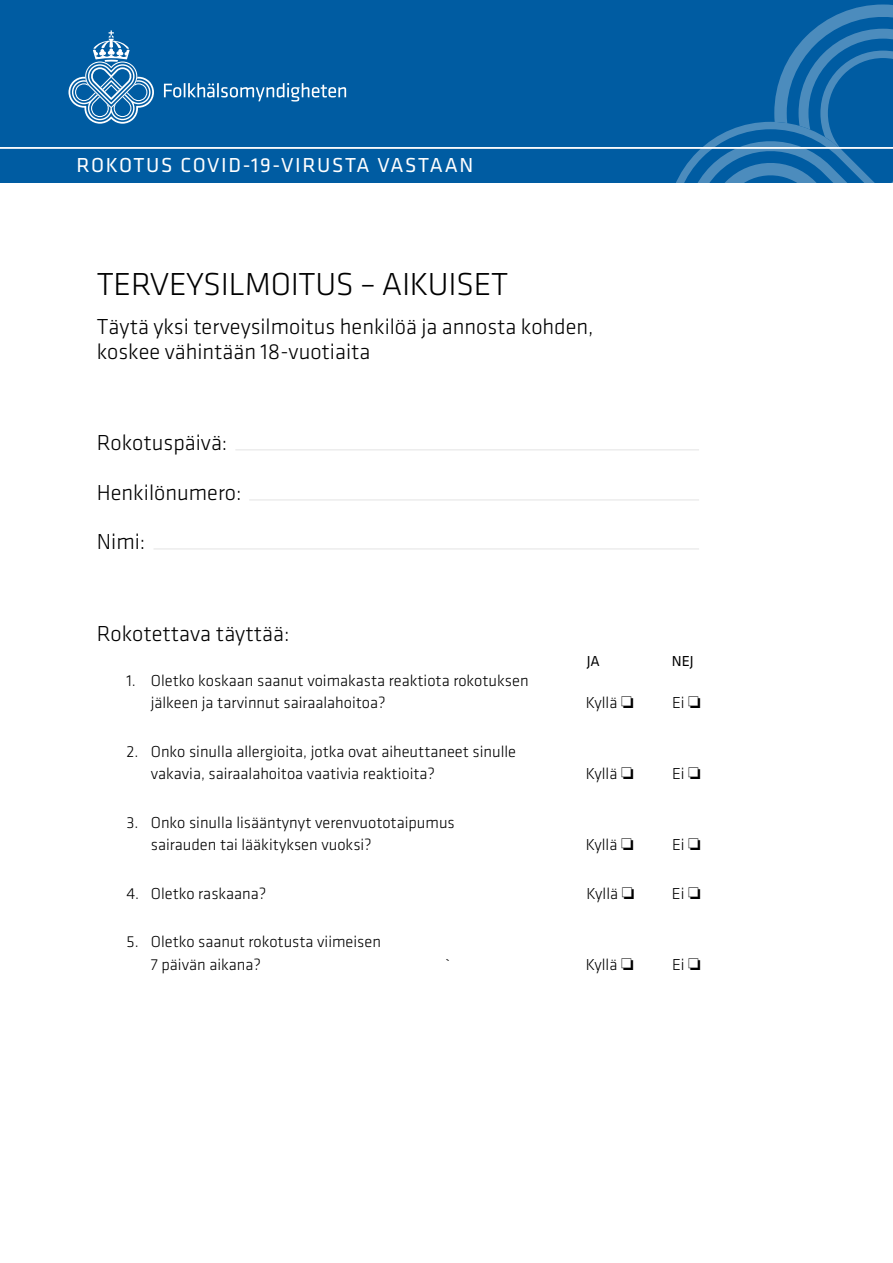
<style>
.page{position:relative;width:893px;height:1263px;background:#fff}
.page>*{position:absolute;margin:0;border:0;box-sizing:border-box;transform-origin:0 0}
.t1{font:300 33px "Klavika";letter-spacing:-.01em;color:#000}
.t2{font:300 22.5px/25.5px "Klavika";color:#000}
.t3{font:21px "Klavika";letter-spacing:.08em;color:#fff}
.t4{font:300 16.5px/22.5px "Klavika";color:#000}
.t5{font:15px "Klavika";color:#000}
</style>
<div class="page">
<div style="left:0;top:0;width:893px;height:183px;background:#005ca2"></div>
<svg style="left:676px;top:5px;width:217px;height:178px"></svg>
<svg style="left:164px;top:83px;width:182px;height:19px"></svg>
<svg style="left:68px;top:30px;width:86px;height:94px"></svg>
<hr style="left:0;top:147px;width:893px;height:2px;background:#fff">
<hr style="left:235px;top:449px;width:464px;height:1px;background:#e3e3e3">
<hr style="left:249px;top:500px;width:450px;height:1px;background:#e3e3e3">
<hr style="left:153px;top:549px;width:546px;height:1px;background:#e3e3e3">
<p class="t3" style="left:77px;top:151px;width:398px">ROKOTUS COVID-19-VIRUSTA VASTAAN</p>
<h1 class="t1" style="left:97px;top:264px;width:413px">TERVEYSILMOITUS – AIKUISET</h1>
<p class="t2" style="left:97px;top:313px;width:498px">Täytä yksi terveysilmoitus henkilöä ja annosta kohden, koskee vähintään 18-vuotiaita</p>
<p class="t2" style="left:97px;top:430px;width:132px">Rokotuspäivä:</p>
<p class="t2" style="left:97px;top:479px;width:146px">Henkilönumero:</p>
<p class="t2" style="left:97px;top:529px;width:50px">Nimi:</p>
<h2 class="t2" style="left:97px;top:621px;width:194px">Rokotettava täyttää:</h2>
<p class="t4" style="left:151px;top:669px;width:379px;text-indent:-24px">1. Oletko koskaan saanut voimakasta reaktiota rokotuksen jälkeen ja tarvinnut sairaalahoitoa?</p>
<p class="t4" style="left:151px;top:740px;width:367px;text-indent:-24px">2. Onko sinulla allergioita, jotka ovat aiheuttaneet sinulle vakavia, sairaalahoitoa vaativia reaktioita?</p>
<p class="t4" style="left:151px;top:811px;width:305px;text-indent:-24px">3. Onko sinulla lisääntynyt verenvuototaipumus sairauden tai lääkityksen vuoksi?</p>
<p class="t5" style="left:587px;top:651px;width:15px">JA</p>
<p class="t5" style="left:672px;top:651px;width:23px">NEJ</p>
<p class="t4" style="left:586px;top:691px;width:49px">Kyllä ❏</p>
<p class="t4" style="left:672px;top:691px;width:30px">Ei ❏</p>
<p class="t4" style="left:586px;top:762px;width:49px">Kyllä ❏</p>
<p class="t4" style="left:672px;top:762px;width:30px">Ei ❏</p>
<p class="t4" style="left:586px;top:833px;width:49px">Kyllä ❏</p>
<p class="t4" style="left:672px;top:833px;width:30px">Ei ❏</p>
<p class="t4" style="left:127px;top:882px;width:141px">4. Oletko raskaana?</p>
<p class="t4" style="left:586px;top:882px;width:49px">Kyllä ❏</p>
<p class="t4" style="left:672px;top:882px;width:30px">Ei ❏</p>
<p class="t4" style="left:151px;top:930px;width:232px;text-indent:-24px">5. Oletko saanut rokotusta viimeisen<br>7 päivän aikana?</p>
<p class="t4" style="left:445px;top:953px;width:7px">`</p>
<p class="t4" style="left:586px;top:953px;width:49px">Kyllä ❏</p>
<p class="t4" style="left:672px;top:953px;width:30px">Ei ❏</p>
</div>
